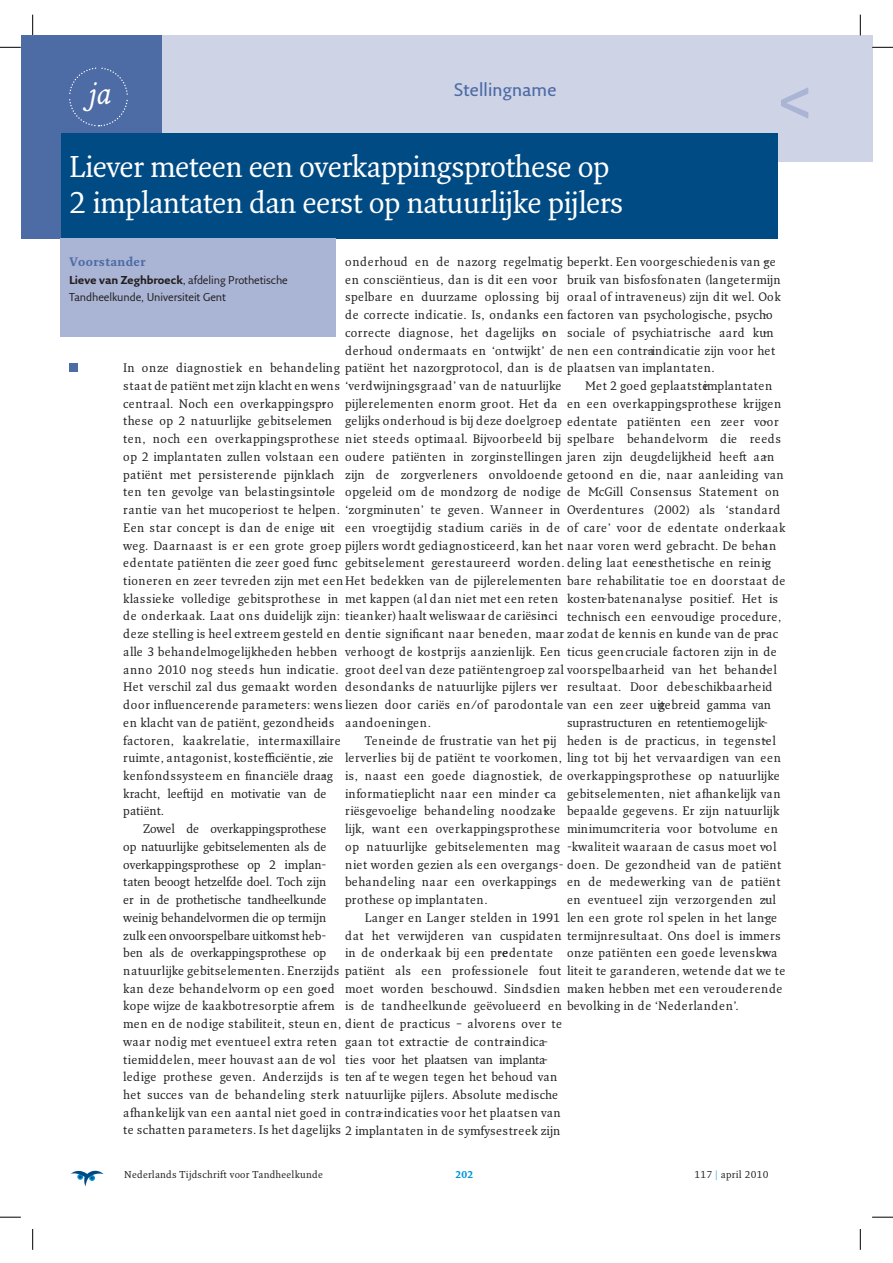
<style>
.page{position:relative;width:893px;height:1263px;background:#fff}
.page>*{position:absolute;margin:0;border:0;box-sizing:border-box;transform-origin:0 0}
.t1{font:700 58.35px "Fresco Sans Plus Pro";color:#aab4d5}
.t2{font:29.25px/35.4px "Fresco Plus Pro";letter-spacing:-.02em;color:#fff}
.t3{font:italic 29.25px "Fresco Plus Pro";color:#fff}
.t4{font:600 17.7px "Fresco Sans Plus Pro";letter-spacing:.005em;color:#4d6ba5}
.t5{font:12px/17.7px "Fresco Plus Pro";letter-spacing:.045em;color:#231f20}
.t6{font:12px/17.7px "Fresco Plus Pro";letter-spacing:-.005em;color:#231f20}
.t7{font:12px/17.7px "Fresco Plus Pro";color:#231f20}
.t8{font:12px/17.7px "Fresco Plus Pro";letter-spacing:.005em;color:#231f20}
.t9{font:700 12px "Fresco Plus Pro";letter-spacing:.03em;color:#4d6ba5}
.t10{font:11.1px/17.7px "Fresco Sans Plus Pro";letter-spacing:-.01em;color:#231f20}
.t11{font:9.75px "Fresco Plus Pro";letter-spacing:.03em;color:#231f20}
.t12{font:700 9.75px "Fresco Plus Pro";color:#0095da}
.s1{font-weight:700}
.s2{font-family:"Fresco Plus Pro"}
.s3{color:#0095da}
</style>
<div class="page">
<svg style="left:71px;top:1171px;width:33px;height:15px"></svg>
<div style="left:21px;top:36px;width:851px;height:126px;background:#ced3e6"></div>
<div style="left:60px;top:133px;width:717px;height:105px;background:#004b84"></div>
<div style="left:21px;top:133px;width:39px;height:105px;background:#4d6ba5"></div>
<div style="left:60px;top:238px;width:276px;height:99px;background:#aab4d5"></div>
<div style="left:21px;top:36px;width:141px;height:97px;background:#4d6ba5"></div>
<div style="left:69px;top:363px;width:9px;height:9px;background:#4d6ba5"></div>
<svg style="left:69px;top:67px;width:59px;height:60px"></svg>
<svg style="left:0;top:47px;width:21px;height:1px"></svg>
<svg style="left:872px;top:47px;width:20px;height:1px"></svg>
<svg style="left:0;top:1217px;width:21px;height:1px"></svg>
<svg style="left:872px;top:1217px;width:20px;height:1px"></svg>
<svg style="left:32px;top:15px;width:1px;height:21px"></svg>
<svg style="left:32px;top:1229px;width:1px;height:21px"></svg>
<svg style="left:860px;top:15px;width:1px;height:21px"></svg>
<svg style="left:860px;top:1229px;width:1px;height:21px"></svg>
<h2 class="t3" style="left:89px;top:81px;width:24px">ja</h2>
<h3 class="t4" style="left:454px;top:80px;width:104px">Stellingname</h3>
<h1 class="t1" style="left:777px;top:77px;width:36px">&lt;</h1>
<h2 class="t2" style="left:69px;top:152px;width:555px">Liever meteen een overkappingsprothese op<br>2 implantaten dan eerst op natuurlijke pijlers</h2>
<p class="t9" style="left:69px;top:257px;width:78px">Voorstander</p>
<p class="t10" style="left:69px;top:272px;width:220px"><span class="s1">Lieve van Zeghbroeck</span><span class="s2">,</span> afdeling Prothetische<br>Tandheelkunde, Universiteit Gent</p>
<p class="t5" style="left:345px;top:254px;width:432px">onderhoud en de nazorg regelmatig beperkt. Een voorgeschiedenis van ge&shy;en consciëntieus, dan is dit een voor</p>
<p class="t5" style="left:567px;top:272px;width:215px">bruik van bisfosfonaten (langetermijn oraal of intraveneus) zijn dit wel. Ook</p>
<p class="t7" style="left:567px;top:325px;width:208px">sociale of psychiatrische aard kun-</p>
<p class="t5" style="left:345px;top:272px;width:431px;text-indent:198px">-<br>spelbare en duurzame oplossing bij<br>de correcte indicatie. Is, ondanks een factoren van psychologische, psycho&shy;correcte diagnose, het dagelijks on-<br>derhoud ondermaats en ‘ontwijkt’ de nen een contra-indicatie zijn voor het</p>
<p class="t5" style="left:123px;top:360px;width:593px">In onze diagnostiek en behandeling patiënt het nazorgprotocol, dan is de plaatsen van implantaten. staat de patiënt met zijn klacht en wens ‘verdwijningsgraad’ van de natuurlijke<br>centraal. Noch een overkappingspro-<br>these op 2 natuurlijke gebitselemen-<br>ten, noch een overkappingsprothese<br>op 2 implantaten zullen volstaan een<br>patiënt met persisterende pijnklach-<br>ten ten gevolge van belastingsintole</p>
<p class="t5" style="left:585px;top:378px;width:188px">Met 2 goed geplaatste implantaten</p>
<p class="t5" style="left:567px;top:396px;width:216px">en een overkappingsprothese krijgen</p>
<p class="t5" style="left:763px;top:414px;width:6px">-</p>
<p class="t5" style="left:567px;top:431px;width:215px">spelbare behandelvorm die reeds</p>
<p class="t5" style="left:345px;top:396px;width:213px">pijlerelementen enorm groot. Het da</p>
<p class="t5" style="left:345px;top:396px;width:440px;text-indent:198px">-<br>gelijks onderhoud is bij deze doelgroep edentate patiënten een zeer voor niet steeds optimaal. Bijvoorbeeld bij<br>oudere patiënten in zorginstellingen jaren zijn deugdelijkheid heeft aan&shy;zijn de zorgverleners onvoldoende getoond en die, naar aanleiding van opgeleid om de mondzorg de nodige</p>
<p class="t5" style="left:345px;top:520px;width:216px">een vroegtijdig stadium cariës in de</p>
<p class="t5" style="left:345px;top:555px;width:427px">gebitselement gerestaureerd worden.deling laat een esthetische en reinig-</p>
<p class="t5" style="left:345px;top:591px;width:214px">met kappen (al dan niet met een reten</p>
<p class="t5" style="left:567px;top:484px;width:220px">de McGill Consensus Statement on<br>Overdentures (2002) als ‘standard of care’ voor de edentate onderkaak</p>
<p class="t5" style="left:123px;top:484px;width:438px;text-indent:198px">-<br>rantie van het mucoperiost te helpen. ‘zorgminuten’ te geven. Wanneer in<br>Een star concept is dan de enige uit</p>
<p class="t5" style="left:123px;top:520px;width:654px;text-indent:198px">-<br>weg. Daarnaast is er een grote groep pijlers wordt gediagnosticeerd, kan het naar voren werd gebracht. De behan&shy;edentate patiënten die zeer goed func</p>
<p class="t5" style="left:123px;top:555px;width:663px;text-indent:198px">-<br>tioneren en zeer tevreden zijn met eenHet bedekken van de pijlerelementen bare rehabilitatie toe en doorstaat de klassieke volledige gebitsprothese in<br>de onderkaak. Laat ons duidelijk zijn: tieanker) haalt weliswaar de cariësinci<br>deze stelling is heel extreem gesteld en dentie significant naar beneden, maar zodat de kennis en kunde van de prac alle 3 behandelmogelijkheden hebben<br>anno 2010 nog steeds hun indicatie.<br>Het verschil zal dus gemaakt worden<br>door influencerende parameters: wensliezen door cariës en/of parodontale van een zeer uitgebreid gamma van en klacht van de patiënt, gezondheids</p>
<p class="t5" style="left:567px;top:591px;width:213px">kosten-batenanalyse positief. Het is</p>
<p class="t5" style="left:567px;top:609px;width:216px">technisch een eenvoudige procedure,</p>
<p class="t5" style="left:763px;top:626px;width:6px">-</p>
<p class="t7" style="left:567px;top:644px;width:211px">ticus geen cruciale factoren zijn in de</p>
<p class="t5" style="left:763px;top:662px;width:6px">-</p>
<p class="t5" style="left:567px;top:679px;width:207px">resultaat. Door de beschikbaarheid</p>
<p class="t7" style="left:567px;top:715px;width:210px">suprastructuren en retentiemogelijk&shy;heden is de practicus, in tegenstel</p>
<p class="t5" style="left:543px;top:591px;width:6px">- -</p>
<p class="t5" style="left:345px;top:644px;width:433px">verhoogt de kostprijs aanzienlijk. Een<br>groot deel van deze patiëntengroep zal voorspelbaarheid van het behandel desondanks de natuurlijke pijlers ver</p>
<p class="t5" style="left:543px;top:679px;width:6px">-</p>
<p class="t5" style="left:365px;top:715px;width:193px;text-indent:-20px">aandoeningen.<br>Teneinde de frustratie van het pij</p>
<p class="t8" style="left:123px;top:715px;width:219px;text-indent:198px">- factoren, kaakrelatie, intermaxillaire ruimte, antagonist, kostefficiëntie, zie&shy;kenfondssysteem en financiële draag&shy;kracht, leeftijd en motivatie van de patiënt.</p>
<p class="t6" style="left:123px;top:821px;width:440px;text-indent:20px">Zowel de overkappingsprothese<br>op natuurlijke gebitselementen als de<br>overkappingsprothese op 2 implan-<br>taten beoogt hetzelfde doel. Toch zijn<br>er in de prothetische tandheelkunde<br>weinig behandelvormen die op termijn<br>zulk een onvoorspelbare uitkomst heb-<br>ben als de overkappingsprothese op<br>natuurlijke gebitselementen. Enerzijds<br>kan deze behandelvorm op een goed-<br>kope wijze de kaakbotresorptie afrem-<br>men en de nodige stabiliteit, steun en, dient de practicus – alvorens over te waar nodig met eventueel extra reten</p>
<p class="t5" style="left:345px;top:733px;width:437px;text-indent:198px">-<br>lerverlies bij de patiënt te voorkomen, ling tot bij het vervaardigen van een is, naast een goede diagnostiek, de overkappingsprothese op natuurlijke informatieplicht naar een minder ca-<br>riësgevoelige behandeling noodzake-<br>lijk, want een overkappingsprothese<br>op natuurlijke gebitselementen mag<br>niet worden gezien als een overgangs- doen. De gezondheid van de patiënt behandeling naar een overkappings</p>
<p class="t5" style="left:763px;top:733px;width:6px">-</p>
<p class="t5" style="left:567px;top:786px;width:215px">gebitselementen, niet afhankelijk van bepaalde gegevens. Er zijn natuurlijk minimumcriteria voor botvolume en -kwaliteit waaraan de casus moet vol</p>
<p class="t5" style="left:763px;top:839px;width:6px">-</p>
<p class="t5" style="left:567px;top:874px;width:215px">en de medewerking van de patiënt en eventueel zijn verzorgenden zul</p>
<p class="t5" style="left:543px;top:874px;width:6px">-</p>
<p class="t5" style="left:345px;top:892px;width:144px">prothese op implantaten.</p>
<p class="t5" style="left:365px;top:910px;width:197px">Langer en Langer stelden in 1991</p>
<p class="t5" style="left:345px;top:928px;width:218px">dat het verwijderen van cuspidaten</p>
<p class="t5" style="left:345px;top:945px;width:209px">in de onderkaak bij een pre- dentate</p>
<p class="t5" style="left:345px;top:963px;width:217px">patiënt als een professionele fout</p>
<p class="t5" style="left:345px;top:981px;width:216px">moet worden beschouwd. Sindsdien</p>
<p class="t5" style="left:345px;top:998px;width:395px">is de tandheelkunde geëvolueerd en bevolking in de ‘Nederlanden’.</p>
<p class="t7" style="left:345px;top:1034px;width:214px">gaan tot extractie - de contra-indica&shy;ties voor het plaatsen van implanta&shy;ten af te wegen tegen het behoud van natuurlijke pijlers. Absolute medische</p>
<p class="t5" style="left:567px;top:892px;width:212px;text-indent:196px">- len een grote rol spelen in het lange</p>
<p class="t5" style="left:567px;top:910px;width:215px;text-indent:196px">- termijnresultaat. Ons doel is immers onze patiënten een goede levenskwa</p>
<p class="t5" style="left:567px;top:945px;width:220px;text-indent:196px">- liteit te garanderen, wetende dat we te maken hebben met een verouderende</p>
<p class="t5" style="left:123px;top:1034px;width:214px;text-indent:198px">- tiemiddelen, meer houvast aan de vol</p>
<p class="t5" style="left:123px;top:1052px;width:439px;text-indent:198px">-<br>ledige prothese geven. Anderzijds is<br>het succes van de behandeling sterk<br>afhankelijk van een aantal niet goed in contra-indicaties voor het plaatsen van te schatten parameters. Is het dagelijks 2 implantaten in de symfysestreek zijn</p>
<p class="t11" style="left:124px;top:1171px;width:200px">Nederlands Tijdschrift voor Tandheelkunde</p>
<p class="t12" style="left:455px;top:1171px;width:19px">202</p>
<p class="t11" style="left:694px;top:1171px;width:76px">117 <span class="s3">|</span> april 2010</p>
</div>
